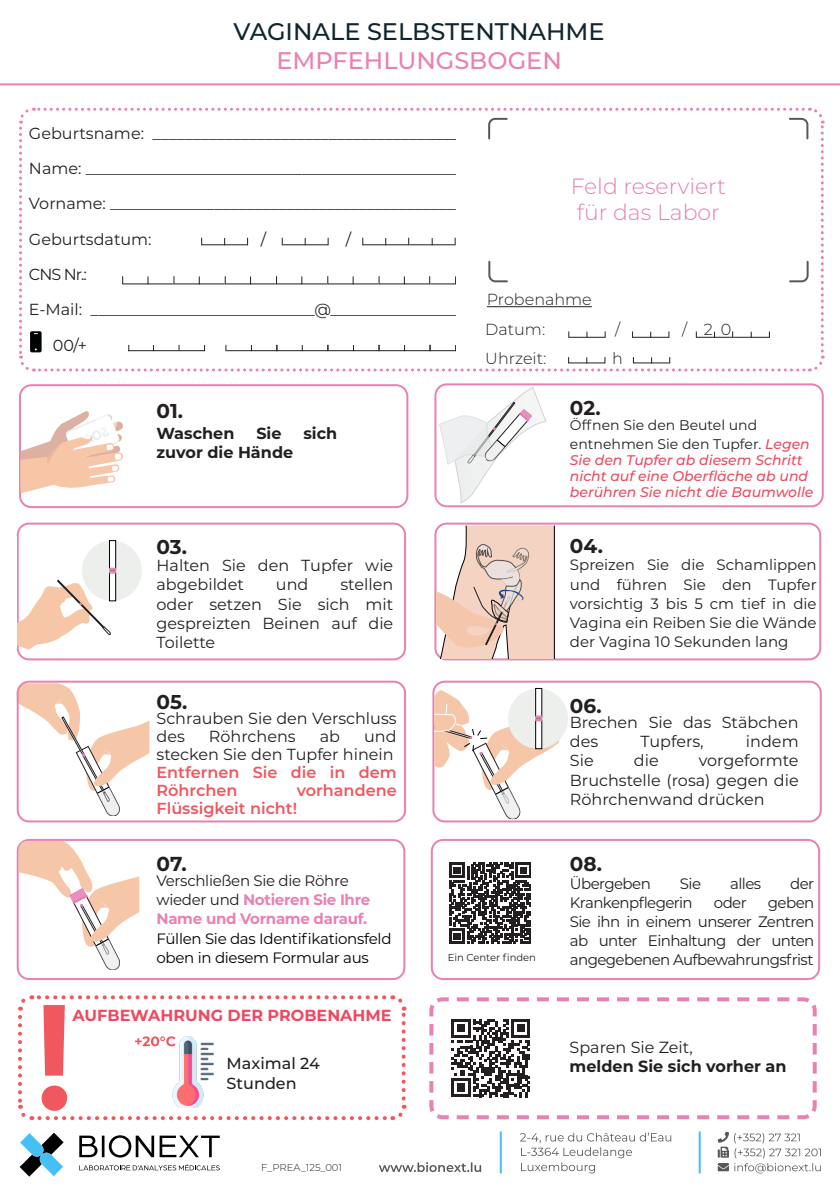
<style>
.page{position:relative;width:840px;height:1191px;background:#fff}
.page>*{position:absolute;margin:0;border:0;box-sizing:border-box;transform-origin:0 0}
.t1{font:500 24px "Montserrat";color:#112530}
.t2{font:500 24px "Montserrat";color:#e981b3}
.Titre{font:300 22px/26.4px "Montserrat";color:#e581b4}
.Titre-2{font:700 20.2px "Montserrat";color:#231f20}
.Titre-3{font:700 20px "Montserrat";color:#231f20}
.Titre-4{font:700 16.2px "Montserrat";color:#231f20}
.Titre-5{font:16.2px "Montserrat";color:#231f20}
.Titre-6{font:16px/19.2px "Montserrat";color:#231f20}
.Titre-7{font:600 16px/18px "Montserrat";color:#f0575f}
.t3{font:300 16px "Montserrat";color:#231f20}
.Titre-8{font:700 16px "Montserrat";color:#231f20}
.Titre-9{font:700 16px "Montserrat";color:#ed4a61}
.Titre-10{font:500 16px/19.2px "Montserrat";color:#231f20}
.Titre-11{font:15.2px/19.2px "Montserrat";letter-spacing:-.04em;color:#231f20;text-align:justify}
.Titre-12{font:700 15.2px/19.2px "Montserrat";letter-spacing:-.02em;color:#e981b3}
.Titre-13{font:15px/19.2px "Montserrat";color:#231f20;text-align:justify}
.Titre-14{font:15px/19.2px "Montserrat";letter-spacing:-.02em;color:#000}
.Titre-15{font:italic 500 14px/16px "Montserrat";color:#ed4a61}
.Titre-16{font:14px/19.2px "Montserrat";color:#231f20}
.Titre-17{font:10.2px "Montserrat";color:#231f20}
.Titre-18{font:300 10px "Montserrat";letter-spacing:-.005em;color:#231f20}
.s1{font-weight:500;font-style:italic;color:#ed4a61}
.s2{font-weight:400;color:#231f20}
</style>
<div class="page">
<div style="left:17px;top:522px;width:389px;height:138px;border:2px solid #e981b3;border-radius:11px"></div>
<hr style="left:0;top:83px;width:839px;height:2px;background:#e981b3">
<div style="left:434px;top:522px;width:386px;height:138px;border:2px solid #e981b3;border-radius:11px"></div>
<svg style="left:436px;top:525px;width:118px;height:133px;background:#ebd0c2"></svg>
<div style="left:82px;top:540px;width:60px;height:61px;background:#edefed;border-radius:50%"></div>
<svg style="left:16px;top:540px;width:100px;height:109px"></svg>
<div style="left:432px;top:680px;width:389px;height:142px;border:2px solid #e981b3;border-radius:11px"></div>
<svg style="left:17px;top:683px;width:132px;height:133px"></svg>
<div style="left:508px;top:688px;width:59px;height:60px;background:#edefed;border-radius:50%"></div>
<svg style="left:434px;top:688px;width:124px;height:131px"></svg>
<div style="left:17px;top:839px;width:388px;height:141px;border:2px solid #e981b3;border-radius:11px"></div>
<div style="left:430px;top:839px;width:389px;height:141px;border:2px solid #e981b3;border-radius:11px"></div>
<svg style="left:449px;top:862px;width:81px;height:82px"></svg>
<svg style="left:19px;top:841px;width:120px;height:129px"></svg>
<svg style="left:429px;top:997px;width:388px;height:123px"></svg>
<div style="left:446px;top:1013px;width:89px;height:89px;background:#fff;border-radius:7px"></div>
<svg style="left:451px;top:1019px;width:79px;height:78px"></svg>
<div style="left:19px;top:384px;width:389px;height:124px;border:2px solid #e981b3;border-radius:11px"></div>
<div style="left:434px;top:383px;width:389px;height:124px;border:2px solid #e981b3;border-radius:11px"></div>
<svg style="left:20px;top:402px;width:103px;height:91px"></svg>
<svg style="left:439px;top:387px;width:106px;height:116px"></svg>
<svg style="left:520px;top:1132px;width:150px;height:41px"></svg>
<hr style="left:499px;top:1131px;width:2px;height:42px;background:#46bff5">
<hr style="left:698px;top:1131px;width:2px;height:42px;background:#46bff5">
<svg style="left:717px;top:1131px;width:103px;height:42px"></svg>
<svg style="left:379px;top:1162px;width:102px;height:10px"></svg>
<svg style="left:79px;top:1135px;width:141px;height:22px"></svg>
<svg style="left:79px;top:1164px;width:141px;height:6px"></svg>
<svg style="left:20px;top:1132px;width:44px;height:44px"></svg>
<svg style="left:19px;top:107px;width:806px;height:265px"></svg>
<hr style="left:486px;top:306px;width:105px;height:1px;background:#231f20">
<div style="left:17px;top:680px;width:389px;height:142px;border:2px solid #e981b3;border-radius:11px"></div>
<div style="left:456px;top:124px;width:23px;height:233px;background:#fff"></div>
<svg style="left:18px;top:995px;width:389px;height:126px"></svg>
<p class="t1" style="left:233px;top:15px;width:372px">VAGINALE SELBSTENTNAHME</p>
<p class="t2" style="left:276px;top:44px;width:287px">EMPFEHLUNGSBOGEN</p>
<p class="Titre-6" style="left:29px;top:123px;width:434px">Geburtsname: _______________________________________</p>
<p class="Titre-6" style="left:29px;top:158px;width:434px">Name: _______________________________________________</p>
<p class="Titre-6" style="left:29px;top:194px;width:435px">Vorname: ____________________________________________</p>
<p class="Titre-6" style="left:29px;top:229px;width:124px">Geburtsdatum:</p>
<p class="Titre-6" style="left:260px;top:229px;width:7px">/</p>
<p class="Titre-6" style="left:346px;top:229px;width:7px">/</p>
<p class="Titre-6" style="left:29px;top:264px;width:59px">CNS Nr.:</p>
<p class="Titre-6" style="left:29px;top:299px;width:439px">E-Mail: ____________________________@_________________</p>
<p class="Titre-6" style="left:53px;top:335px;width:36px">00/+</p>
<p class="Titre" style="left:570px;top:172px;width:157px">Feld reserviert für das Labor</p>
<p class="t3" style="left:486px;top:288px;width:106px">Probenahme</p>
<p class="t3" style="left:485px;top:318px;width:61px">Datum:</p>
<p class="t3" style="left:615px;top:318px;width:7px">/</p>
<p class="t3" style="left:681px;top:318px;width:51px">/ 2 0</p>
<p class="t3" style="left:485px;top:347px;width:62px">Uhrzeit:</p>
<p class="t3" style="left:612px;top:347px;width:12px">h</p>
<p class="Titre-3" style="left:156px;top:397px;width:28px">01.</p>
<p class="Titre-3" style="left:569px;top:393px;width:32px">02.</p>
<p class="Titre-16" style="left:569px;top:415px;width:241px">Öffnen Sie den Beutel und entnehmen Sie den Tupfer. <span class="s1">Legen</span></p>
<p class="Titre-15" style="left:569px;top:452px;width:245px">Sie den Tupfer ab diesem Schritt nicht auf eine Oberfläche ab und berühren Sie nicht die Baumwolle</p>
<p class="Titre-8" style="left:156px;top:421px;width:79px">Waschen</p>
<p class="Titre-8" style="left:256px;top:421px;width:27px">Sie</p>
<p class="Titre-8" style="left:303px;top:421px;width:35px">sich</p>
<p class="Titre-8" style="left:156px;top:440px;width:138px">zuvor die Hände</p>
<p class="Titre-3" style="left:156px;top:533px;width:32px">03.</p>
<p class="Titre-3" style="left:569px;top:532px;width:35px">04.</p>
<p class="Titre-6" style="left:156px;top:555px;width:238px">Halten Sie den Tupfer wie abgebildet</p>
<p class="Titre-13" style="left:569px;top:555px;width:248px">Spreizen Sie die Schamlippen und führen Sie den Tupfer vorsichtig 3 bis 5 cm tief in die Vagina ein Reiben Sie die Wände der Vagina 10 Sekunden lang</p>
<p class="Titre-6" style="left:156px;top:574px;width:238px;text-align:justify;text-indent:184px">stellen oder setzen Sie sich mit gespreizten Beinen auf die Toilette</p>
<p class="Titre-6" style="left:276px;top:574px;width:34px">und</p>
<p class="Titre-3" style="left:156px;top:687px;width:32px">05.</p>
<p class="Titre-6" style="left:156px;top:709px;width:241px;line-height:18px">Schrauben Sie den Verschluss des</p>
<p class="Titre-6" style="left:156px;top:727px;width:241px;line-height:18px;text-align:right">und<br>stecken Sie den Tupfer hinein</p>
<p class="Titre-7" style="left:156px;top:763px;width:241px">Entfernen Sie die in dem<br>Röhrchen</p>
<p class="Titre-6" style="left:209px;top:726px;width:88px">Röhrchens</p>
<p class="Titre-6" style="left:319px;top:726px;width:22px">ab</p>
<p class="Titre-7" style="left:156px;top:781px;width:241px;text-indent:140px">vorhandene<br>Flüssigkeit nicht!</p>
<p class="Titre-3" style="left:569px;top:691px;width:33px">06.</p>
<p class="Titre-6" style="left:569px;top:712px;width:230px">Brechen Sie das Stäbchen des</p>
<p class="Titre-6" style="left:640px;top:731px;width:65px">Tupfers,</p>
<p class="Titre-6" style="left:745px;top:731px;width:54px">indem</p>
<p class="Titre-6" style="left:569px;top:750px;width:230px;text-align:justify;text-indent:129px">vorgeformte Bruchstelle (rosa) gegen die Röhrchenwand drücken</p>
<p class="Titre-6" style="left:569px;top:750px;width:25px">Sie</p>
<p class="Titre-6" style="left:633px;top:750px;width:26px">die</p>
<p class="Titre-2" style="left:156px;top:849px;width:32px">07.</p>
<p class="Titre-3" style="left:569px;top:849px;width:34px">08.</p>
<p class="Titre-11" style="left:569px;top:873px;width:82px">Übergeben</p>
<p class="Titre-11" style="left:679px;top:873px;width:23px">Sie</p>
<p class="Titre-11" style="left:729px;top:873px;width:32px">alles</p>
<p class="Titre-11" style="left:789px;top:873px;width:26px">der</p>
<p class="Titre-11" style="left:569px;top:892px;width:124px">Krankenpflegerin</p>
<p class="Titre-11" style="left:713px;top:892px;width:34px">oder</p>
<p class="Titre-12" style="left:156px;top:870px;width:215px"><span class="s2">Verschließen Sie die Röhre wieder und</span> Notieren Sie Ihre<br>Name und Vorname darauf.</p>
<p class="Titre-14" style="left:156px;top:928px;width:236px">Füllen Sie das Identifikationsfeld oben in diesem Formular aus</p>
<p class="Titre-11" style="left:569px;top:892px;width:246px;text-indent:198px">geben Sie ihn in einem unserer Zentren ab unter Einhaltung der unten angegebenen Aufbewahrungsfrist</p>
<p class="Titre-17" style="left:447px;top:950px;width:90px">Ein Center finden</p>
<p class="Titre-9" style="left:72px;top:1003px;width:320px">AUFBEWAHRUNG DER PROBENAHME</p>
<p class="Titre-10" style="left:226px;top:1053px;width:94px">Maximal 24<br>Stunden</p>
<p class="Titre-18" style="left:261px;top:1160px;width:82px">F_PREA_125_001</p>
<p class="Titre-5" style="left:569px;top:1036px;width:125px">Sparen Sie Zeit,</p>
<p class="Titre-4" style="left:569px;top:1054px;width:218px">melden Sie sich vorher an</p>
</div>
